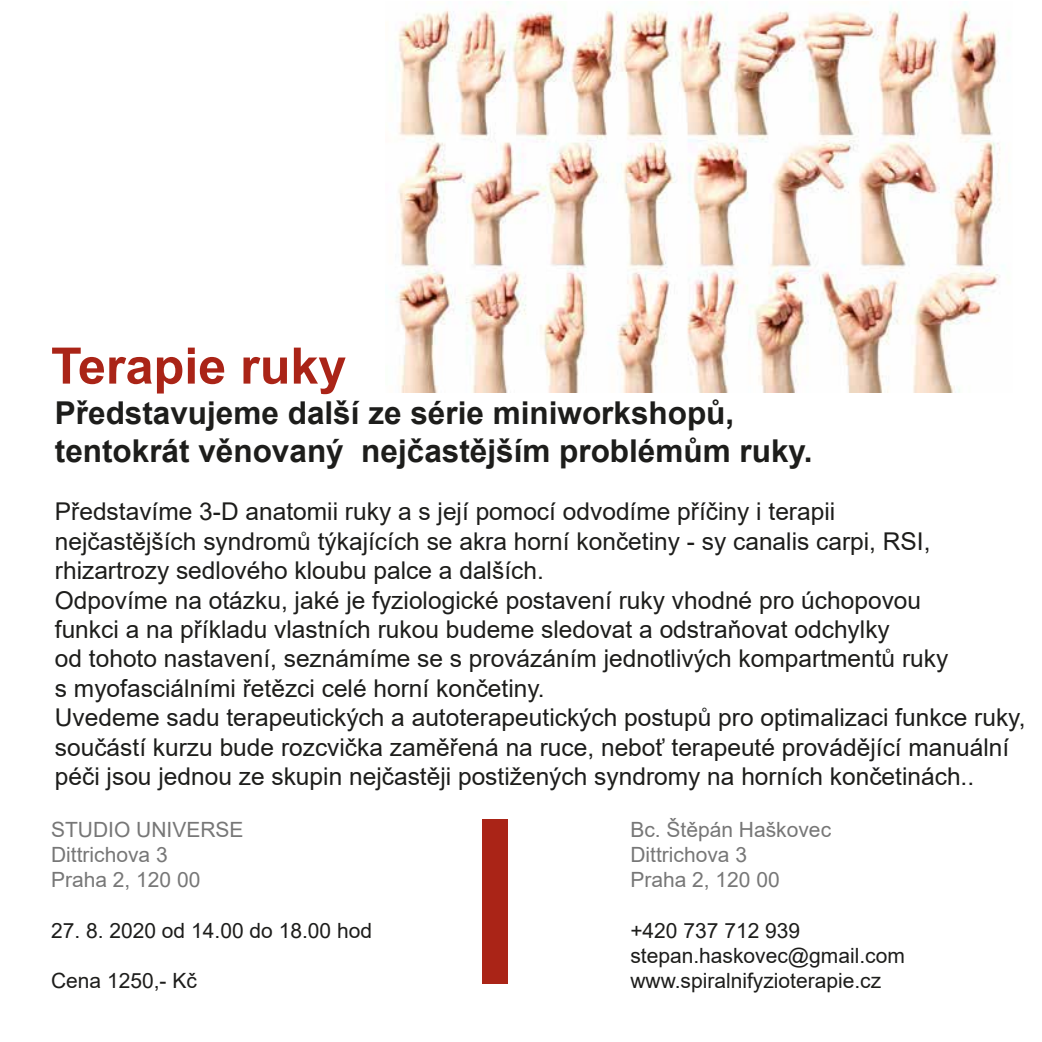
<style>
.page{position:relative;width:1042px;height:1042px;background:#fff}
.page>*{position:absolute;margin:0;border:0;box-sizing:border-box;transform-origin:0 0}
.t1{font:700 50.23px "Arial";color:#aa2417}
.t2{font:700 31.5px/37.8px "Arial";color:#1d1d1b}
.t3{font:24.5px/29.4px "Arial";color:#1d1d1b}
.t4{font:21px/25.2px "Arial";color:#1d1d1b}
.t5{font:21px/25.2px "Arial";color:#777}
</style>
<div class="page">
<img style="left:395px;top:2px;width:609px;height:390px">
<div style="left:483px;top:819px;width:25px;height:165px;background:#aa2417"></div>
<h1 class="t1" style="left:51px;top:330px;width:297px">Terapie ruky</h1>
<p class="t2" style="left:55px;top:394px;width:759px">Představujeme další ze série miniworkshopů, tentokrát věnovaný nejčastějším problémům ruky.</p>
<p class="t3" style="left:55px;top:497px;width:972px">Představíme 3-D anatomii ruky a s její pomocí odvodíme příčiny i terapii<br>nejčastějších syndromů týkajících se akra horní končetiny - sy canalis carpi, RSI, rhizartrozy sedlového kloubu palce a dalších.<br>Odpovíme na otázku, jaké je fyziologické postavení ruky vhodné pro úchopovou<br>funkci a na příkladu vlastních rukou budeme sledovat a odstraňovat odchylky<br>od tohoto nastavení, seznámíme se s provázáním jednotlivých kompartmentů ruky<br>s myofasciálními řetězci celé horní končetiny.<br>Uvedeme sadu terapeutických a autoterapeutických postupů pro optimalizaci funkce ruky, součástí kurzu bude rozcvička zaměřená na ruce, neboť terapeuté provádějící manuální péči jsou jednou ze skupin nejčastěji postižených syndromy na horních končetinách..</p>
<p class="t5" style="left:51px;top:817px;width:194px">STUDIO UNIVERSE<br>Dittrichova 3<br>Praha 2, 120 00</p>
<p class="t4" style="left:51px;top:917px;width:323px">27. 8. 2020 od 14.00 do 18.00 hod</p>
<p class="t4" style="left:51px;top:968px;width:147px">Cena 1250,- Kč</p>
<p class="t5" style="left:630px;top:817px;width:202px">Bc. Štěpán Haškovec<br>Dittrichova 3<br>Praha 2, 120 00</p>
<p class="t4" style="left:630px;top:917px;width:276px">+420 737 712 939 stepan.haskovec@gmail.com www.spiralnifyzioterapie.cz</p>
</div>
